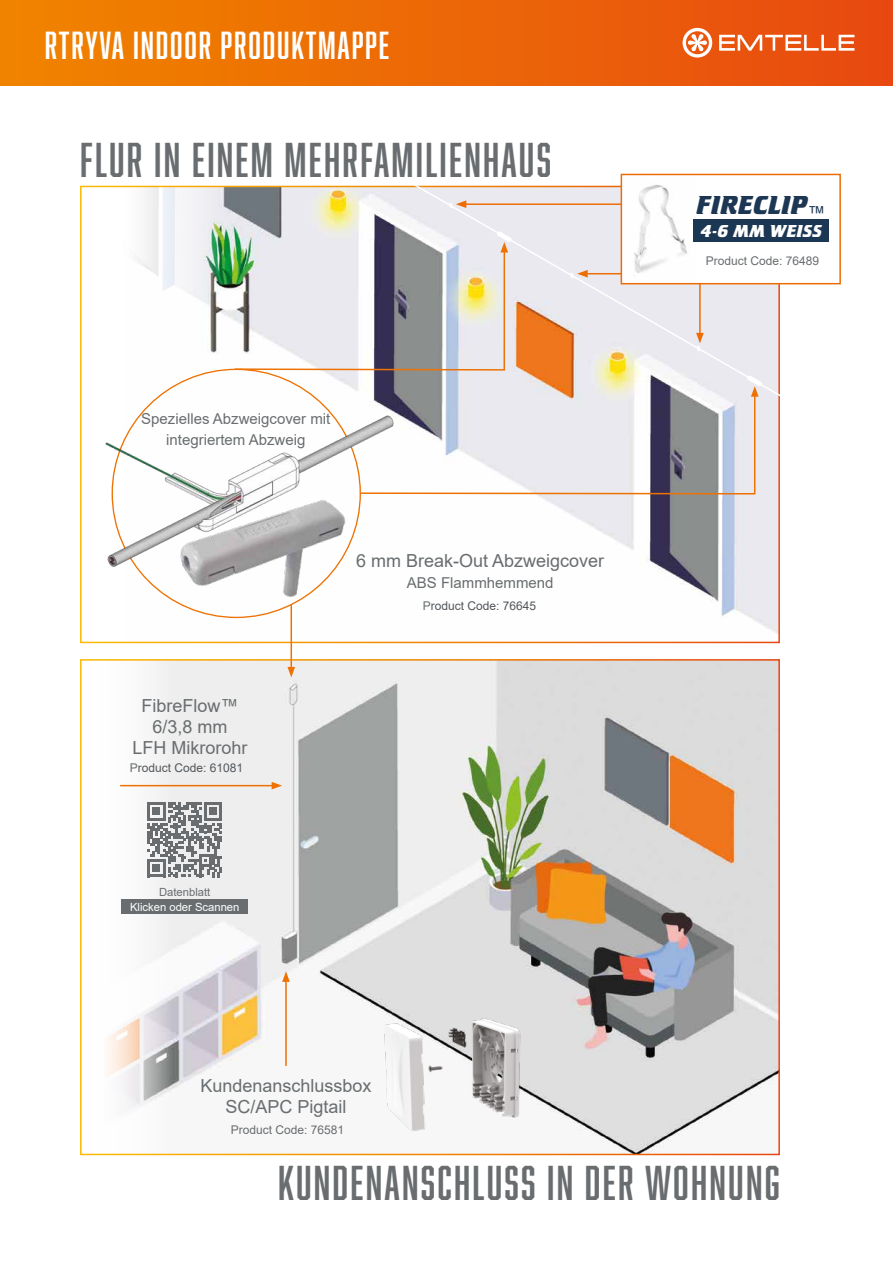
<style>
.page{position:relative;width:893px;height:1263px;background:#fff}
.page>*{position:absolute;margin:0;border:0;box-sizing:border-box;transform-origin:0 0}
.t1{font:45px "Abolition";letter-spacing:.05em;color:#696d6f}
.t2{font:36px "Abolition";letter-spacing:.05em;color:#fff}
.t3{font:27px "Crillee Bold Italic Std";color:#1d3753}
.t4{font:18px/21px "Arial";color:#696d6f;text-align:center}
.t5{font:18px "Crillee Bold Italic Std";color:#fff}
.t6{font:15px/21px "Arial";color:#696d6f;text-align:center}
.t7{font:12px "Arial";color:#52565a}
.t8{font:12px "Arial";color:#696d6f}
.t9{font:11.25px "Arial";color:#fff}
.t10{font:11.25px "Arial";color:#696d6f}
.s1{color:#696d6f}
.s2{color:#1c3754}
</style>
<div class="page">
<div style="left:0;top:0;width:893px;height:85px;background:linear-gradient(to right,#f08500,#e84a11)"></div>
<svg style="left:683px;top:28px;width:29px;height:30px"></svg>
<svg style="left:719px;top:35px;width:135px;height:16px"></svg>
<img style="left:106px;top:662px;width:671px;height:490px">
<div style="left:80px;top:659px;width:700px;height:496px;border:2px solid #fff"></div>
<img style="left:137px;top:189px;width:640px;height:451px">
<hr style="left:285px;top:979px;width:2px;height:87px;background:#ee7203">
<svg style="left:282px;top:971px;width:8px;height:11px"></svg>
<svg style="left:409px;top:181px;width:379px;height:220px"></svg>
<hr style="left:120px;top:785px;width:154px;height:1px;background:#ee7203">
<svg style="left:272px;top:782px;width:10px;height:7px"></svg>
<img style="left:105px;top:396px;width:306px;height:181px">
<hr style="left:291px;top:605px;width:1px;height:64px;background:#ee7203">
<svg style="left:287px;top:667px;width:8px;height:10px"></svg>
<hr style="left:464px;top:203px;width:225px;height:2px;background:#ed6d05">
<svg style="left:449px;top:200px;width:17px;height:8px"></svg>
<svg style="left:233px;top:231px;width:529px;height:264px"></svg>
<div style="left:621px;top:174px;width:219px;height:110px;background:#fff"></div>
<img style="left:634px;top:185px;width:61px;height:88px">
<div style="left:621px;top:174px;width:220px;height:110px;border:2px solid #ed6d05"></div>
<div style="left:693px;top:220px;width:136px;height:22px;background:#1c3754"></div>
<img style="left:171px;top:491px;width:181px;height:124px">
<svg style="left:147px;top:802px;width:75px;height:75px;background:#9ea0a1"></svg>
<img style="left:373px;top:1012px;width:172px;height:130px">
<div style="left:121px;top:900px;width:127px;height:14px;background:#696d6f"></div>
<h2 class="t2" style="left:45px;top:24px;width:346px">RTRYVA INDOOR PRODUKTMAPPE</h2>
<h1 class="t1" style="left:80px;top:134px;width:472px">FLUR IN EINEM MEHRFAMILIENHAUS</h1>
<p class="t6" style="left:141px;top:409px;width:191px">Spezielles Abzweigcover mit integriertem Abzweig</p>
<p class="t4" style="left:133px;top:695px;width:117px">FibreFlow™<br>6/3,8 mm<br>LFH Mikrorohr</p>
<p class="t7" style="left:130px;top:760px;width:115px"><span class="s1">P</span>roduct Code: 61081</p>
<p class="t4" style="left:356px;top:550px;width:250px">6 mm Break-Out Abzweigcover</p>
<p class="t6" style="left:407px;top:572px;width:148px">ABS Flammhemmend</p>
<p class="t7" style="left:423px;top:597px;width:115px"><span class="s1">P</span>roduct Code: 76645</p>
<p class="t10" style="left:159px;top:884px;width:53px">Datenblatt</p>
<p class="t9" style="left:130px;top:899px;width:111px">Klicken oder Scannen</p>
<p class="t4" style="left:200px;top:1075px;width:173px">Kundenanschlussbox<br>SC/APC Pigtail</p>
<p class="t8" style="left:231px;top:1121px;width:115px">Product Code: 76581</p>
<h3 class="t3" style="left:696px;top:190px;width:131px">FIR<span class="s2">ECL</span>IP<sub>™</sub></h3>
<p class="t5" style="left:701px;top:221px;width:123px">4-6 MM WEISS</p>
<p class="t8" style="left:706px;top:252px;width:115px">Product Code: 76489</p>
<h1 class="t1" style="left:278px;top:1157px;width:503px">KUNDENANSCHLUSS IN DER WOHNUNG</h1>
</div>
